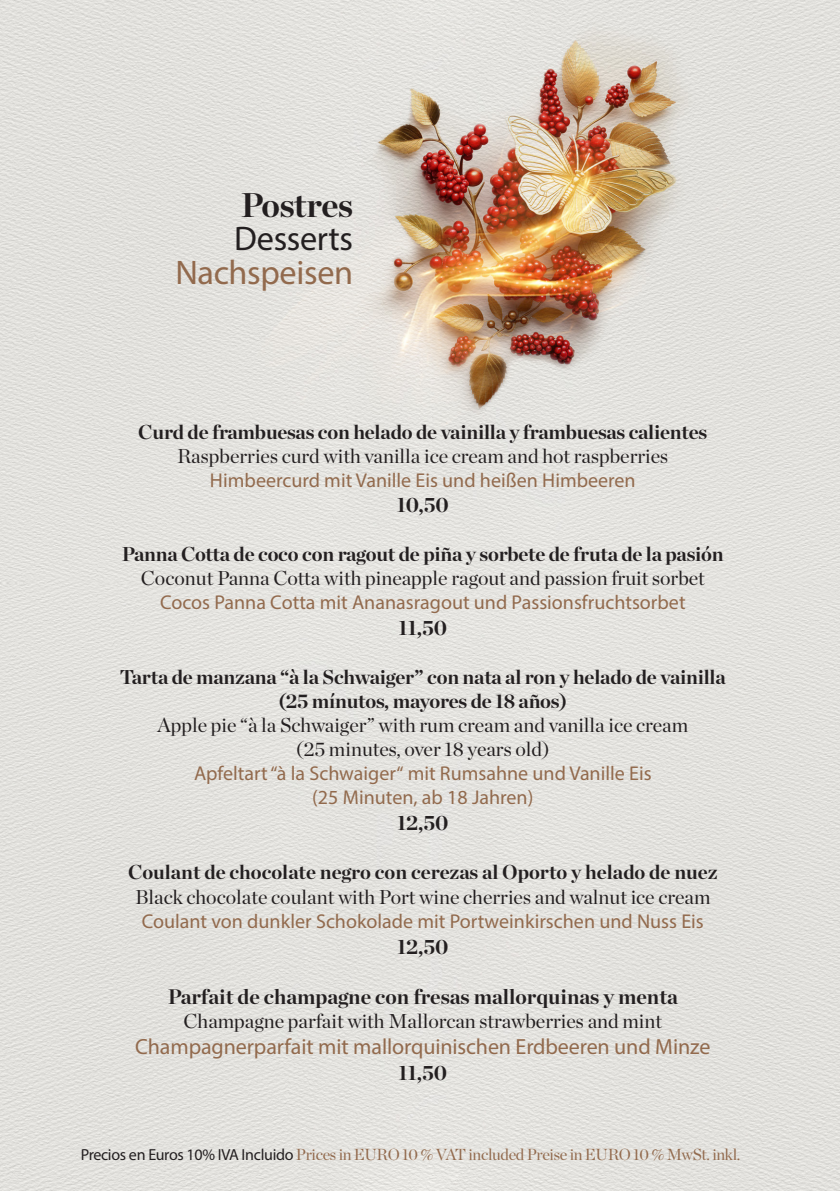
<style>
.page{position:relative;width:840px;height:1191px;background:#fff}
.page>*{position:absolute;margin:0;border:0;box-sizing:border-box;transform-origin:0 0}
.t1{font:34.2px "Myriad Pro";letter-spacing:-.01em;color:#926a4d}
.t2{font:34.2px "Myriad Pro";letter-spacing:-.01em;color:#231f20}
.t3{font:700 34.2px "Chronicle Display";letter-spacing:-.01em;color:#231f20}
.t4{font:22px "Myriad Pro";letter-spacing:-.005em;color:#926a4d}
.ESP{font:700 21px "Chronicle Display";color:#231f20}
.t5{font:20px/24px "Chronicle Display";color:#231f20;text-align:center}
.t6{font:20px "Myriad Pro";color:#926a4d}
.t7{font:700 20px "Chronicle Display";letter-spacing:-.01em;color:#231f20}
.ESP-2{font:16px "Chronicle Display";letter-spacing:-.02em;color:#926a4d}
.s1{font-weight:700}
.s2{font-family:"Myriad Pro";color:#231f20}
</style>
<div class="page">
<img style="left:0;top:0;width:839px;height:1190px">
<p class="t3" style="left:240px;top:177px;width:114px">Postres</p>
<p class="t2" style="left:234px;top:218px;width:120px">Desserts</p>
<p class="t1" style="left:175px;top:251px;width:179px">Nachspeisen</p>
<p class="t7" style="left:138px;top:415px;width:570px">Curd de frambuesas con helado de vainilla y frambuesas calientes</p>
<p class="t5" style="left:177px;top:442px;width:492px">Raspberries curd with vanilla ice cream and hot raspberries</p>
<p class="t6" style="left:210px;top:467px;width:427px">Himbeercurd mit Vanille Eis und heißen Himbeeren</p>
<p class="ESP" style="left:396px;top:487px;width:53px">10,50</p>
<p class="t7" style="left:122px;top:538px;width:603px">Panna Cotta de coco con ragout de piña y sorbete de fruta de la pasión</p>
<p class="t5" style="left:141px;top:564px;width:565px">Coconut Panna Cotta with pineapple ragout and passion fruit sorbet</p>
<p class="t6" style="left:160px;top:590px;width:527px">Cocos Panna Cotta mit Ananasragout und Passionsfruchtsorbet</p>
<p class="ESP" style="left:398px;top:610px;width:50px">11,50</p>
<p class="t7" style="left:120px;top:661px;width:607px">Tarta de manzana “à la Schwaiger” con nata al ron y helado de vainilla</p>
<p class="t7" style="left:278px;top:685px;width:290px">(25 mínutos, mayores de 18 años)</p>
<p class="t5" style="left:157px;top:712px;width:532px">Apple pie “à la Schwaiger” with rum cream and vanilla ice cream</p>
<p class="t5" style="left:295px;top:736px;width:255px">(25 minutes, over 18 years old)</p>
<p class="t6" style="left:194px;top:761px;width:459px">Apfeltart “à la Schwaiger“ mit Rumsahne und Vanille Eis</p>
<p class="t6" style="left:312px;top:785px;width:222px">(25 Minuten, ab 18 Jahren)</p>
<p class="ESP" style="left:397px;top:806px;width:53px">12,50</p>
<p class="t5" style="left:128px;top:859px;width:590px"><span class="s1">Coulant de chocolate negro con cerezas al Oporto y helado de nuez<br></span>Black chocolate coulant with Port wine cherries and walnut ice cream</p>
<p class="t6" style="left:142px;top:908px;width:563px">Coulant von dunkler Schokolade mit Portweinkirschen und Nuss Eis</p>
<p class="ESP" style="left:397px;top:929px;width:53px">12,50</p>
<p class="ESP" style="left:168px;top:979px;width:511px">Parfait de champagne con fresas mallorquinas y menta</p>
<p class="t5" style="left:183px;top:1007px;width:480px">Champagne parfait with Mallorcan strawberries and mint</p>
<p class="t4" style="left:135px;top:1033px;width:576px">Champagnerparfait mit mallorquinischen Erdbeeren und Minze</p>
<p class="ESP" style="left:398px;top:1056px;width:50px">11,50</p>
<p class="ESP-2" style="left:81px;top:1142px;width:660px"><span class="s2">Precios en Euros 10% IVA Incluido</span> Prices in EURO 10 % VAT included Preise in EURO 10 % MwSt. inkl.</p>
</div>
